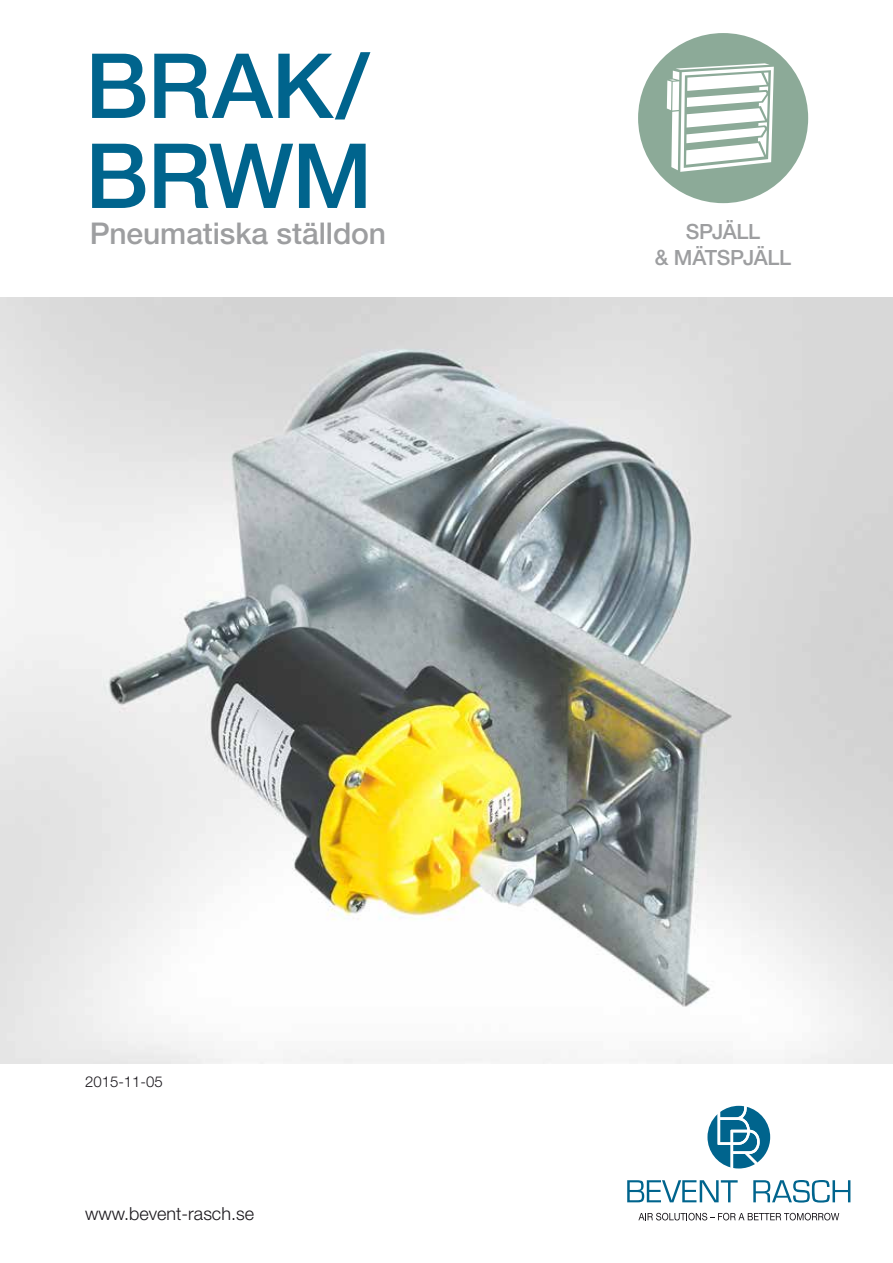
<style>
.page{position:relative;width:893px;height:1263px;background:#fff}
.page>*{position:absolute;margin:0;border:0;box-sizing:border-box;transform-origin:0 0}
.t1{font:500 90px/90px "Helvetica Neue LT Std";letter-spacing:-.015em;color:#00648d}
.t2{font:500 30px "Helvetica Neue LT Std";letter-spacing:-.005em;color:#9d9ea0}
.t3{font:500 21px/25.2px "Helvetica Neue LT Std";letter-spacing:-.015em;color:#9d9ea0;text-align:center}
.t4{font:300 18px "Helvetica Neue LT Std";color:#1a171c}
.t5{font:300 15px "Helvetica Neue LT Std";color:#1a171c}
</style>
<div class="page">
<div style="left:638px;top:33px;width:170px;height:170px;background:#8caa98;border-radius:50%"></div>
<svg style="left:667px;top:63px;width:107px;height:109px"></svg>
<svg style="left:707px;top:1106px;width:63px;height:62px"></svg>
<svg style="left:627px;top:1180px;width:111px;height:22px"></svg>
<svg style="left:753px;top:1180px;width:97px;height:22px"></svg>
<svg style="left:638px;top:1213px;width:201px;height:7px"></svg>
<img style="left:0;top:298px;width:893px;height:765px">
<h1 class="t1" style="left:85px;top:40px;width:288px">BRAK/<br>BRWM</h1>
<h2 class="t2" style="left:90px;top:215px;width:298px">Pneumatiska ställdon</h2>
<p class="t3" style="left:655px;top:219px;width:138px">SPJÄLL<br>&amp; MÄTSPJÄLL</p>
<p class="t5" style="left:85px;top:1072px;width:79px">2015-11-05</p>
<p class="t4" style="left:85px;top:1203px;width:170px">www.bevent-rasch.se</p>
</div>
